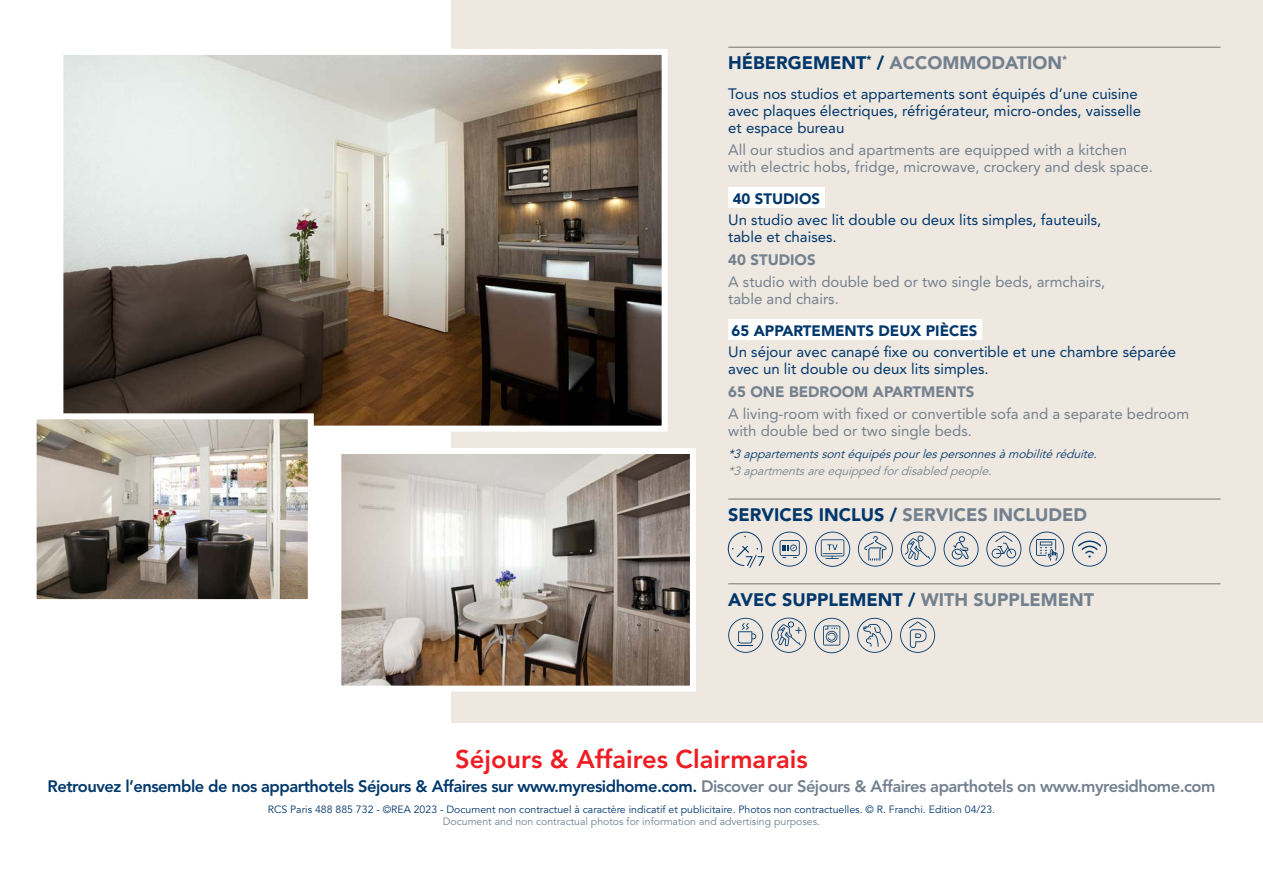
<style>
.page{position:relative;width:1263px;height:893px;background:#fff}
.page>*{position:absolute;margin:0;border:0;box-sizing:border-box;transform-origin:0 0}
.t1{font:800 25.5px "Avenir LT Std";color:#ee1d23}
.t2{font:900 18px "Avenir LT Std";color:#73818f}
.t3{font:900 18px "Avenir LT Std";color:#00376b}
.t4{font:800 16.5px "Avenir LT Std";letter-spacing:-.03em;color:#00376b}
.t5{font:15px/17.2px "Avenir LT Std";color:#00376b}
.t6{font:15px/17.2px "Avenir LT Std";color:#73818f}
.t7{font:900 15px "Avenir LT Std";color:#00376b}
.t8{font:900 15px "Avenir LT Std";color:#73818f}
.t9{font:italic 12px "Avenir LT Std";color:#00376b}
.t10{font:italic 12px "Avenir LT Std";color:#73818f}
.t11{font:500 12px "Avenir LT Std";color:#103f6a}
.t12{font:10.5px "Avenir LT Std";color:#00376b}
.t13{font:10.5px "Avenir LT Std";color:#73818f}
.s1{color:#00376b}
.s2{color:#73818f}
</style>
<div class="page">
<div style="left:451px;top:0;width:812px;height:723px;background:#eee8e1"></div>
<svg style="left:63px;top:49px;width:605px;height:383px;background:#90887e"></svg>
<svg style="left:341px;top:448px;width:355px;height:244px;background:#b0a79f"></svg>
<hr style="left:728px;top:47px;width:492px;height:1px;background:#787369">
<div style="left:728px;top:187px;width:97px;height:21px;background:#fff"></div>
<div style="left:728px;top:319px;width:254px;height:21px;background:#fff"></div>
<hr style="left:728px;top:499px;width:492px;height:1px;background:#787369">
<hr style="left:728px;top:583px;width:492px;height:1px;background:#787369">
<img style="left:38px;top:420px;width:269px;height:178px">
<div style="left:31px;top:413px;width:283px;height:192px;border:6px solid #fff"></div>
<svg style="left:728px;top:532px;width:36px;height:36px"></svg>
<svg style="left:815px;top:532px;width:35px;height:35px"></svg>
<svg style="left:1072px;top:532px;width:35px;height:35px"></svg>
<svg style="left:943px;top:532px;width:35px;height:35px"></svg>
<svg style="left:858px;top:532px;width:35px;height:35px"></svg>
<svg style="left:986px;top:532px;width:35px;height:35px"></svg>
<svg style="left:901px;top:532px;width:35px;height:35px"></svg>
<svg style="left:1029px;top:532px;width:35px;height:35px"></svg>
<svg style="left:772px;top:532px;width:35px;height:35px"></svg>
<svg style="left:857px;top:618px;width:35px;height:35px"></svg>
<svg style="left:728px;top:618px;width:35px;height:35px"></svg>
<svg style="left:814px;top:618px;width:35px;height:35px"></svg>
<svg style="left:900px;top:618px;width:35px;height:35px"></svg>
<svg style="left:771px;top:618px;width:35px;height:35px"></svg>
<p class="t2" style="left:728px;top:52px;width:341px"><span class="s1">HÉBERGEMENT</span><sup>*</sup> <span class="s1">/</span> ACCOMMODATION<sup>*</sup></p>
<p class="t5" style="left:728px;top:85px;width:414px">Tous nos studios et appartements sont équipés d’une cuisine avec plaques électriques, réfrigérateur, micro-ondes, vaisselle et espace bureau</p>
<p class="t6" style="left:728px;top:141px;width:426px">All our studios and apartments are equipped with a kitchen with electric hobs, fridge, microwave, crockery and desk space.</p>
<p class="t7" style="left:733px;top:189px;width:89px">40 STUDIOS</p>
<p class="t5" style="left:728px;top:211px;width:375px">Un studio avec lit double ou deux lits simples, fauteuils, table et chaises.</p>
<p class="t8" style="left:728px;top:251px;width:89px">40 STUDIOS</p>
<p class="t6" style="left:728px;top:273px;width:379px">A studio with double bed or two single beds, armchairs, table and chairs.</p>
<p class="t7" style="left:731px;top:321px;width:247px">65 APPARTEMENTS DEUX PIÈCES</p>
<p class="t5" style="left:728px;top:343px;width:449px">Un séjour avec canapé fixe ou convertible et une chambre séparée avec un lit double ou deux lits simples.</p>
<p class="t8" style="left:728px;top:383px;width:248px">65 ONE BEDROOM APARTMENTS</p>
<p class="t6" style="left:728px;top:405px;width:462px">A living-room with fixed or convertible sofa and a separate bedroom with double bed or two single beds.</p>
<p class="t9" style="left:728px;top:447px;width:374px">*3appartementssontéquipéspourlespersonnesàmobilitéréduite.</p>
<p class="t10" style="left:728px;top:464px;width:268px">*3apartmentsareequipped fordisabled people.</p>
<p class="t2" style="left:728px;top:504px;width:360px"><span class="s1">SERVICES INCLUS /</span> SERVICES INCLUDED</p>
<p class="t3" style="left:728px;top:588px;width:367px">AVEC SUPPLEMENT / <span class="s2">WITH SUPPLEMENT</span></p>
<p class="t11" style="left:795px;top:623px;width:9px">+</p>
<p class="t1" style="left:455px;top:744px;width:354px">Séjours &amp; Affaires Clairmarais</p>
<p class="t4" style="left:47px;top:776px;width:1169px">Retrouvez l’ensemble de nos apparthotels Séjours &amp; Affaires sur www.myresidhome.com. <span class="s2">Discover our Séjours &amp; Affaires aparthotels on www.myresidhome.com</span></p>
<p class="t12" style="left:268px;top:803px;width:729px">RCS Paris 488 885 732 - ©REA 2023 - Document non contractuel à caractère indicatif et publicitaire. Photos non contractuelles. © R. Franchi. Edition 04/23.</p>
<p class="t13" style="left:443px;top:816px;width:379px">Document and non contractual photos for information and advertising purposes.</p>
</div>
